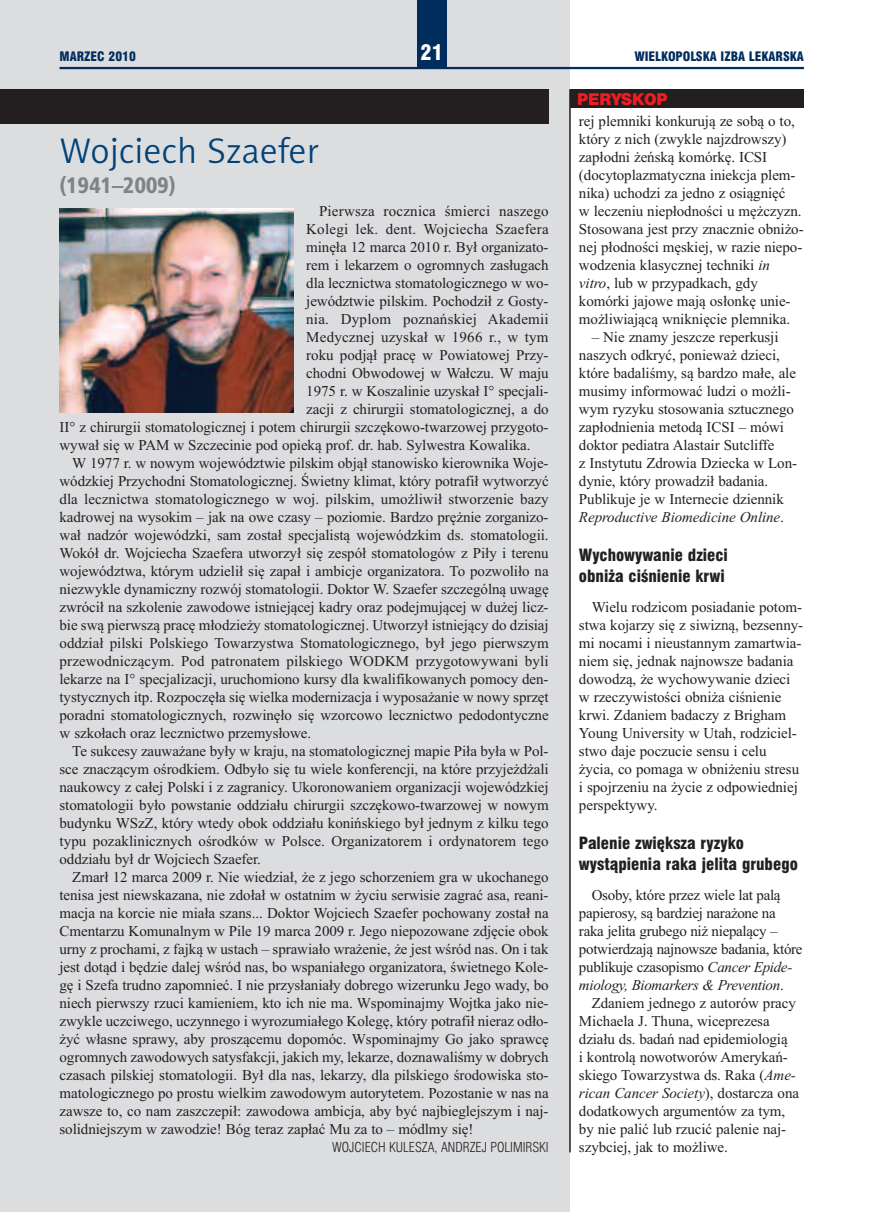
<style>
.page{position:relative;width:872px;height:1212px;background:#fff}
.page>*{position:absolute;margin:0;border:0;box-sizing:border-box;transform-origin:0 0}
.t1{font:36px "Naomi Sans EFNTT Light";color:#004279}
.t2{font:22.5px "Humnst 777 Blk Cn EU";letter-spacing:-.015em;color:#808285}
.t3{font:21px "Swis 721 Blk Cn EU";color:#fff}
.t4{font:16.5px/21px "Swis 721 Blk Cn EU";color:#231f20}
.t5{font:15px/18px "Times New Roman";letter-spacing:-.005em;color:#231f20}
.t6{font:15px "Times New Roman";letter-spacing:.015em;color:#231f20}
.t7{font:15px "Swis 721 Blk 2 EU";letter-spacing:-.005em;color:#ee1d23}
.t8{font:13.5px "Swis 721 Lt Cn EU";color:#231f20}
.t9{font:12.75px "Swis 721 Blk Cn EU";color:#002d5e}
.s1{font-style:italic}
</style>
<div class="page">
<div style="left:0;top:0;width:570px;height:1212px;background:#dcdddf"></div>
<hr style="left:60px;top:67px;width:744px;height:2px;background:#002d5e">
<div style="left:417px;top:0;width:29px;height:68px;background:#002d5e"></div>
<div style="left:570px;top:89px;width:234px;height:19px;background:#231f20"></div>
<hr style="left:569px;top:89px;width:2px;height:1063px;background:#231f20">
<div style="left:0;top:89px;width:549px;height:34px;background:#231f20"></div>
<img style="left:60px;top:209px;width:233px;height:203px">
<p class="t9" style="left:60px;top:48px;width:78px">MARZEC 2010</p>
<h3 class="t3" style="left:420px;top:40px;width:24px">21</h3>
<p class="t9" style="left:634px;top:48px;width:171px">WIELKOPOLSKA IZBA LEKARSKA</p>
<h1 class="t1" style="left:60px;top:131px;width:261px">Wojciech Szaefer</h1>
<h2 class="t2" style="left:60px;top:171px;width:118px">(1941–2009)</h2>
<p class="t6" style="left:319px;top:202px;width:231px">Pierwsza rocznica śmierci naszego</p>
<p class="t6" style="left:306px;top:220px;width:244px">Kolegi lek. dent. Wojciecha Szaefera</p>
<p class="t5" style="left:306px;top:238px;width:244px">minęła 12 marca 2010 r. Był organizato-</p>
<p class="t5" style="left:306px;top:256px;width:244px">rem i lekarzem o ogromnych zasługach</p>
<p class="t5" style="left:306px;top:274px;width:244px">dla lecznictwa stomatologicznego w wo-</p>
<p class="t5" style="left:306px;top:292px;width:244px">jewództwie pilskim. Pochodził z Gosty-</p>
<p class="t6" style="left:306px;top:310px;width:244px">nia. Dyplom poznańskiej Akademii</p>
<p class="t6" style="left:306px;top:328px;width:244px">Medycznej uzyskał w 1966 r., w tym</p>
<p class="t5" style="left:306px;top:346px;width:244px">roku podjął pracę w Powiatowej Przy-</p>
<p class="t5" style="left:306px;top:364px;width:244px">chodni Obwodowej w Wałczu. W maju</p>
<p class="t5" style="left:306px;top:382px;width:244px">1975 r. w Koszalinie uzyskał I° specjali-</p>
<p class="t5" style="left:306px;top:400px;width:244px">zacji z chirurgii stomatologicznej, a do</p>
<p class="t5" style="left:60px;top:418px;width:490px">II° z chirurgii stomatologicznej i potem chirurgii szczękowo-twarzowej przygoto-</p>
<p class="t5" style="left:60px;top:436px;width:472px">wywał się w PAM w Szczecinie pod opieką prof. dr. hab. Sylwestra Kowalika.</p>
<p class="t5" style="left:72px;top:454px;width:478px">W 1977 r. w nowym województwie pilskim objął stanowisko kierownika Woje-</p>
<p class="t5" style="left:60px;top:472px;width:490px">wódzkiej Przychodni Stomatologicznej. Świetny klimat, który potrafił wytworzyć</p>
<p class="t5" style="left:60px;top:490px;width:490px">dla lecznictwa stomatologicznego w woj. pilskim, umożliwił stworzenie bazy</p>
<p class="t5" style="left:60px;top:508px;width:490px">kadrowej na wysokim – jak na owe czasy – poziomie. Bardzo prężnie zorganizo-</p>
<p class="t5" style="left:60px;top:526px;width:490px">wał nadzór wojewódzki, sam został specjalistą wojewódzkim ds. stomatologii.</p>
<p class="t5" style="left:60px;top:544px;width:490px">Wokół dr. Wojciecha Szaefera utworzył się zespół stomatologów z Piły i terenu</p>
<p class="t5" style="left:60px;top:562px;width:490px">województwa, którym udzielił się zapał i ambicje organizatora. To pozwoliło na</p>
<p class="t5" style="left:60px;top:580px;width:490px">niezwykle dynamiczny rozwój stomatologii. Doktor W. Szaefer szczególną uwagę</p>
<p class="t5" style="left:60px;top:598px;width:490px">zwrócił na szkolenie zawodowe istniejącej kadry oraz podejmującej w dużej licz-</p>
<p class="t5" style="left:60px;top:616px;width:490px">bie swą pierwszą pracę młodzieży stomatologicznej. Utworzył istniejący do dzisiaj</p>
<p class="t5" style="left:60px;top:634px;width:490px">oddział pilski Polskiego Towarzystwa Stomatologicznego, był jego pierwszym</p>
<p class="t5" style="left:60px;top:652px;width:490px">przewodniczącym. Pod patronatem pilskiego WODKM przygotowywani byli</p>
<p class="t5" style="left:60px;top:670px;width:490px">lekarze na I° specjalizacji, uruchomiono kursy dla kwalifikowanych pomocy den-</p>
<p class="t5" style="left:60px;top:688px;width:490px">tystycznych itp. Rozpoczęła się wielka modernizacja i wyposażanie w nowy sprzęt</p>
<p class="t5" style="left:60px;top:706px;width:490px">poradni stomatologicznych, rozwinęło się wzorcowo lecznictwo pedodontyczne</p>
<p class="t5" style="left:60px;top:724px;width:253px">w szkołach oraz lecznictwo przemysłowe.</p>
<p class="t5" style="left:72px;top:742px;width:478px">Te sukcesy zauważane były w kraju, na stomatologicznej mapie Piła była w Pol-</p>
<p class="t5" style="left:60px;top:760px;width:490px">sce znaczącym ośrodkiem. Odbyło się tu wiele konferencji, na które przyjeżdżali</p>
<p class="t5" style="left:60px;top:778px;width:490px">naukowcy z całej Polski i z zagranicy. Ukoronowaniem organizacji wojewódzkiej</p>
<p class="t5" style="left:60px;top:796px;width:490px">stomatologii było powstanie oddziału chirurgii szczękowo-twarzowej w nowym</p>
<p class="t5" style="left:60px;top:814px;width:490px">budynku WSzZ, który wtedy obok oddziału konińskiego był jednym z kilku tego</p>
<p class="t5" style="left:60px;top:832px;width:490px">typu pozaklinicznych ośrodków w Polsce. Organizatorem i ordynatorem tego</p>
<p class="t5" style="left:60px;top:850px;width:203px">oddziału był dr Wojciech Szaefer.</p>
<p class="t5" style="left:72px;top:868px;width:478px">Zmarł 12 marca 2009 r. Nie wiedział, że z jego schorzeniem gra w ukochanego</p>
<p class="t5" style="left:60px;top:886px;width:490px">tenisa jest niewskazana, nie zdołał w ostatnim w życiu serwisie zagrać asa, reani-</p>
<p class="t5" style="left:60px;top:904px;width:490px">macja na korcie nie miała szans... Doktor Wojciech Szaefer pochowany został na</p>
<p class="t5" style="left:60px;top:922px;width:490px">Cmentarzu Komunalnym w Pile 19 marca 2009 r. Jego niepozowane zdjęcie obok</p>
<p class="t5" style="left:60px;top:940px;width:490px">urny z prochami, z fajką w ustach – sprawiało wrażenie, że jest wśród nas. On i tak</p>
<p class="t5" style="left:60px;top:958px;width:490px">jest dotąd i będzie dalej wśród nas, bo wspaniałego organizatora, świetnego Kole-</p>
<p class="t5" style="left:60px;top:976px;width:490px">gę i Szefa trudno zapomnieć. I nie przysłaniały dobrego wizerunku Jego wady, bo</p>
<p class="t5" style="left:60px;top:994px;width:490px">niech pierwszy rzuci kamieniem, kto ich nie ma. Wspominajmy Wojtka jako nie-</p>
<p class="t5" style="left:60px;top:1012px;width:490px">zwykle uczciwego, uczynnego i wyrozumiałego Kolegę, który potrafił nieraz odło-</p>
<p class="t5" style="left:60px;top:1030px;width:490px">żyć własne sprawy, aby proszącemu dopomóc. Wspominajmy Go jako sprawcę</p>
<p class="t5" style="left:60px;top:1048px;width:490px">ogromnych zawodowych satysfakcji, jakich my, lekarze, doznawaliśmy w dobrych</p>
<p class="t5" style="left:60px;top:1066px;width:490px">czasach pilskiej stomatologii. Był dla nas, lekarzy, dla pilskiego środowiska sto-</p>
<p class="t5" style="left:60px;top:1084px;width:490px">matologicznego po prostu wielkim zawodowym autorytetem. Pozostanie w nas na</p>
<p class="t5" style="left:60px;top:1102px;width:490px">zawsze to, co nam zaszczepił: zawodowa ambicja, aby być najbieglejszym i naj-</p>
<p class="t5" style="left:60px;top:1120px;width:415px">solidniejszym w zawodzie! Bóg teraz zapłać Mu za to – módlmy się!</p>
<p class="t8" style="left:332px;top:1139px;width:218px">WOJCIECH KULESZA, ANDRZEJ POLIMIRSKI</p>
<p class="t7" style="left:577px;top:89px;width:92px">PERYSKOP</p>
<p class="t5" style="left:579px;top:112px;width:226px">rej plemniki konkurują ze sobą o to, który z nich (zwykle najzdrowszy) zapłodni żeńską komórkę. ICSI (docytoplazmatyczna iniekcja plem&shy;nika) uchodzi za jedno z osiągnięć<br>w leczeniu niepłodności u mężczyzn.<br>Stosowana jest przy znacznie obniżo&shy;nej płodności męskiej, w razie niepo&shy;wodzenia klasycznej techniki <span class="s1">in vitro</span>, lub w przypadkach, gdy komórki jajowe mają osłonkę unie&shy;możliwiającą wniknięcie plemnika.</p>
<p class="t5" style="left:579px;top:328px;width:220px;text-indent:13px">– Nie znamy jeszcze reperkusji naszych odkryć, ponieważ dzieci, które badaliśmy, są bardzo małe, ale musimy informować ludzi o możli&shy;wym ryzyku stosowania sztucznego zapłodnienia metodą ICSI – mówi doktor pediatra Alastair Sutcliffe<br>z Instytutu Zdrowia Dziecka w Lon&shy;dynie, który prowadził badania.<br>Publikuje je w Internecie dziennik <span class="s1">Reproductive Biomedicine Online</span>.</p>
<p class="t4" style="left:579px;top:545px;width:150px">Wychowywanie dzieci obniża ciśnienie krwi</p>
<p class="t5" style="left:579px;top:598px;width:226px;text-indent:13px">Wielu rodzicom posiadanie potom&shy;stwa kojarzy się z siwizną, bezsenny&shy;mi nocami i nieustannym zamartwia&shy;niem się, jednak najnowsze badania dowodzą, że wychowywanie dzieci w rzeczywistości obniża ciśnienie krwi. Zdaniem badaczy z Brigham Young University w Utah, rodziciel&shy;stwo daje poczucie sensu i celu życia, co pomaga w obniżeniu stresu i spojrzeniu na życie z odpowiedniej perspektywy.</p>
<p class="t4" style="left:579px;top:833px;width:220px">Palenie zwiększa ryzyko wystąpienia raka jelita grubego</p>
<p class="t5" style="left:579px;top:886px;width:225px;text-indent:13px">Osoby, które przez wiele lat palą papierosy, są bardziej narażone na raka jelita grubego niż niepalący – potwierdzają najnowsze badania, które publikuje czasopismo <span class="s1">Cancer Epide&shy;miology, Biomarkers &amp; Prevention</span>.</p>
<p class="t5" style="left:579px;top:994px;width:222px;text-indent:13px">Zdaniem jednego z autorów pracy Michaela J. Thuna, wiceprezesa działu ds. badań nad epidemiologią<br>i kontrolą nowotworów Amerykań&shy;skiego Towarzystwa ds. Raka (<span class="s1">Ame&shy;rican Cancer Society</span>), dostarcza ona dodatkowych argumentów za tym, by nie palić lub rzucić palenie naj&shy;szybciej, jak to możliwe.</p>
</div>
